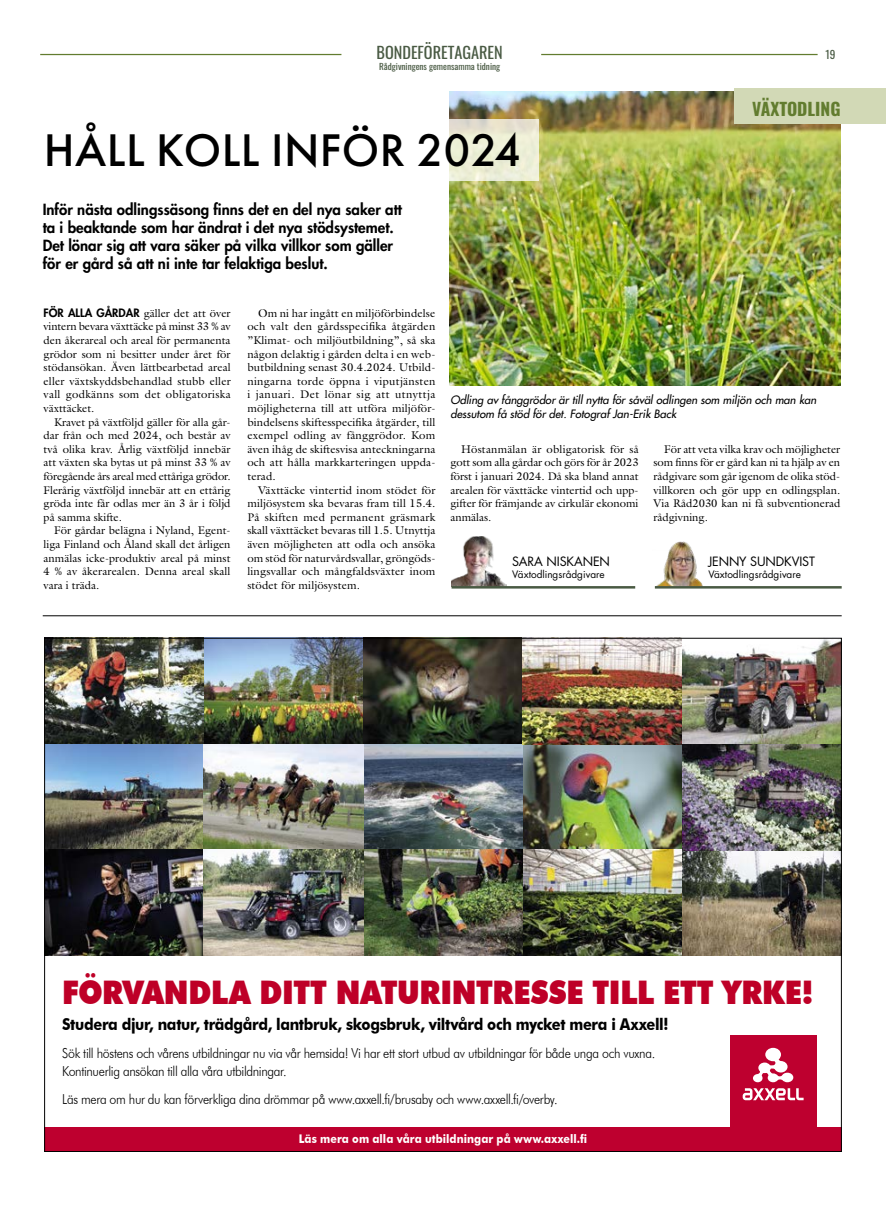
<style>
.page{position:relative;width:886px;height:1205px;background:#fff}
.page>*{position:absolute;margin:0;border:0;box-sizing:border-box;transform-origin:0 0}
.t1{font:500 47.5px "Futura PT";letter-spacing:.01em;color:#000}
.t2{font:900 32.5px "Futura BT";letter-spacing:-.01em;color:#be0027;scale:.9 1}
.t3{font:700 17.5px "Oswald";color:#627c2f}
.t4{font:700 16.25px "Futura BT";letter-spacing:-.02em;color:#000;scale:.9 1}
.t5{font:16.25px "Oswald";color:#495a43}
.t6{font:800 15px/18px "Futura Std";color:#000}
.t7{font:300 13.75px/17.5px "Futura BT";letter-spacing:-.025em;color:#000;scale:.9 1}
.t8{font:12.5px "Futura Std";letter-spacing:-.01em;color:#000}
.t9{font:700 11.88px "Futura BT";letter-spacing:.005em;color:#fff;scale:.9 1}
.t10{font:11.25px/13.6px "Galliard Std";letter-spacing:.005em;color:#000;text-align:justify}
.t11{font:italic 500 11.25px/13.5px "Futura Std";color:#000}
.t12{font:11.25px "Oswald";color:#495a43}
.t13{font:10px "Futura Std";color:#000}
.t14{font:8.75px "Oswald";color:#495a43;scale:1.05 1}
.s1{font-family:"Futura Std";font-weight:800}
</style>
<div class="page">
<hr style="left:40px;top:54px;width:301px;height:1px;background:#627c2f">
<hr style="left:541px;top:54px;width:276px;height:1px;background:#627c2f">
<img style="left:450px;top:91px;width:391px;height:294px">
<svg style="left:449px;top:120px;width:90px;height:61px;background:#ebebd4"></svg>
<hr style="left:43px;top:615px;width:799px;height:1px;background:#000">
<img style="left:46px;top:640px;width:794px;height:316px">
<div style="left:44px;top:1127px;width:798px;height:24px;background:#be002f"></div>
<div style="left:730px;top:1035px;width:86px;height:93px;background:#be002f"></div>
<svg style="left:753px;top:1048px;width:40px;height:34px"></svg>
<svg style="left:743px;top:1088px;width:60px;height:12px"></svg>
<div style="left:734px;top:89px;width:152px;height:35px;background:#d2d9b6"></div>
<img style="left:451px;top:536px;width:55px;height:50px">
<hr style="left:451px;top:586px;width:184px;height:2px;background:#495a43">
<img style="left:656px;top:541px;width:47px;height:45px">
<hr style="left:655px;top:586px;width:187px;height:2px;background:#495a43">
<h3 class="t5" style="left:377px;top:38px;width:128px">BONDEFÖRETAGAREN</h3>
<p class="t12" style="left:825px;top:44px;width:12px">19</p>
<p class="t14" style="left:379px;top:58px;width:117px">Rådgivningens gemensamma tidning</p>
<h1 class="t1" style="left:44px;top:122px;width:479px">HÅLL KOLL INFÖR 2024</h1>
<h3 class="t6" style="left:43px;top:200px;width:361px">Inför nästa odlingssäsong finns det en del nya saker att ta i beaktande som har ändrat i det nya stödsystemet.<br>Det lönar sig att vara säker på vilka villkor som gäller för er gård så att ni inte tar felaktiga beslut.</h3>
<h3 class="t3" style="left:752px;top:99px;width:90px">VÄXTODLING</h3>
<p class="t10" style="left:44px;top:306px;width:189px"><span class="s1">FÖR ALLA GÅRDAR</span> gäller det att över vintern bevara växttäcke på minst 33 % av den åkerareal och areal för permanenta grödor som ni besitter under året för stödansökan. Även lättbearbetad areal eller växtskyddsbehandlad stubb eller vall godkänns som det obligatoriska växttäcket.</p>
<p class="t10" style="left:44px;top:415px;width:188px;text-indent:11px">Kravet på växtföljd gäller för alla går&shy;dar från och med 2024, och består av två olika krav. Årlig växtföljd innebär att växten ska bytas ut på minst 33 % av föregående års areal med ettåriga grödor.<br>Flerårig växtföljd innebär att en ettårig gröda inte får odlas mer än 3 år i följd på samma skifte.</p>
<p class="t10" style="left:44px;top:523px;width:188px;text-indent:11px">För gårdar belägna i Nyland, Egent&shy;liga Finland och Åland skall det årligen anmälas icke-produktiv areal på minst 4 % av åkerarealen. Denna areal skall vara i träda.</p>
<p class="t10" style="left:247px;top:306px;width:190px;text-indent:11px">Om ni har ingått en miljöförbindelse och valt den gårdsspecifika åtgärden ”Klimat- och miljöutbildning”, så ska någon delaktig i gården delta i en web&shy;butbildning senast 30.4.2024. Utbild&shy;ningarna torde öppna i viputjänsten i januari. Det lönar sig att utnyttja möjligheterna till att utföra miljöför&shy;bindelsens skiftesspecifika åtgärder, till exempel odling av fånggrödor. Kom även ihåg de skiftesvisa anteckningarna och att hålla markkarteringen uppda&shy;terad.</p>
<p class="t10" style="left:247px;top:483px;width:190px;text-indent:11px">Växttäcke vintertid inom stödet för miljösystem ska bevaras fram till 15.4.<br>På skiften med permanent gräsmark skall växttäcket bevaras till 1.5. Utnyttja även möjligheten att odla och ansöka om stöd för naturvårdsvallar, gröngöds&shy;lingsvallar och mångfaldsväxter inom stödet för miljösystem.</p>
<p class="t11" style="left:450px;top:394px;width:367px">Odling av fånggrödor är till nytta för såväl odlingen som miljön och man kan dessutom få stöd för det. Fotograf Jan-Erik Back</p>
<p class="t10" style="left:450px;top:442px;width:190px;text-indent:11px">Höstanmälan är obligatorisk för så gott som alla gårdar och görs för år 2023 först i januari 2024. Då ska bland annat arealen för växttäcke vintertid och upp&shy;gifter för främjande av cirkulär ekonomi anmälas.</p>
<p class="t8" style="left:512px;top:553px;width:99px">SARA NISKANEN</p>
<p class="t13" style="left:512px;top:568px;width:94px">Växtodlingsrådgivare</p>
<p class="t10" style="left:653px;top:442px;width:188px;text-indent:11px">För att veta vilka krav och möjligheter som finns för er gård kan ni ta hjälp av en rådgivare som går igenom de olika stöd&shy;villkoren och gör upp en odlingsplan.<br>Via Råd2030 kan ni få subventionerad rådgivning.</p>
<p class="t8" style="left:708px;top:553px;width:108px">JENNY SUNDKVIST</p>
<p class="t13" style="left:708px;top:568px;width:94px">Växtodlingsrådgivare</p>
<h2 class="t2" style="left:62px;top:972px;width:836px">FÖRVANDLA DITT NATURINTRESSE TILL ETT YRKE!</h2>
<h3 class="t4" style="left:62px;top:1014px;width:675px">Studera djur, natur, trädgård, lantbruk, skogsbruk, viltvård och mycket mera i Axxell!</h3>
<p class="t7" style="left:62px;top:1044px;width:660px">Sök till höstens och vårens utbildningar nu via vår hemsida! Vi har ett stort utbud av utbildningar för både unga och vuxna.<br>Kontinuerlig ansökan till alla våra utbildningar.</p>
<p class="t7" style="left:62px;top:1090px;width:552px">Läs mera om hur du kan förverkliga dina drömmar på www.axxell.fi/brusaby och www.axxell.fi/overby.</p>
<p class="t9" style="left:299px;top:1131px;width:322px">Läs mera om alla våra utbildningar på www.axxell.fi</p>
</div>
